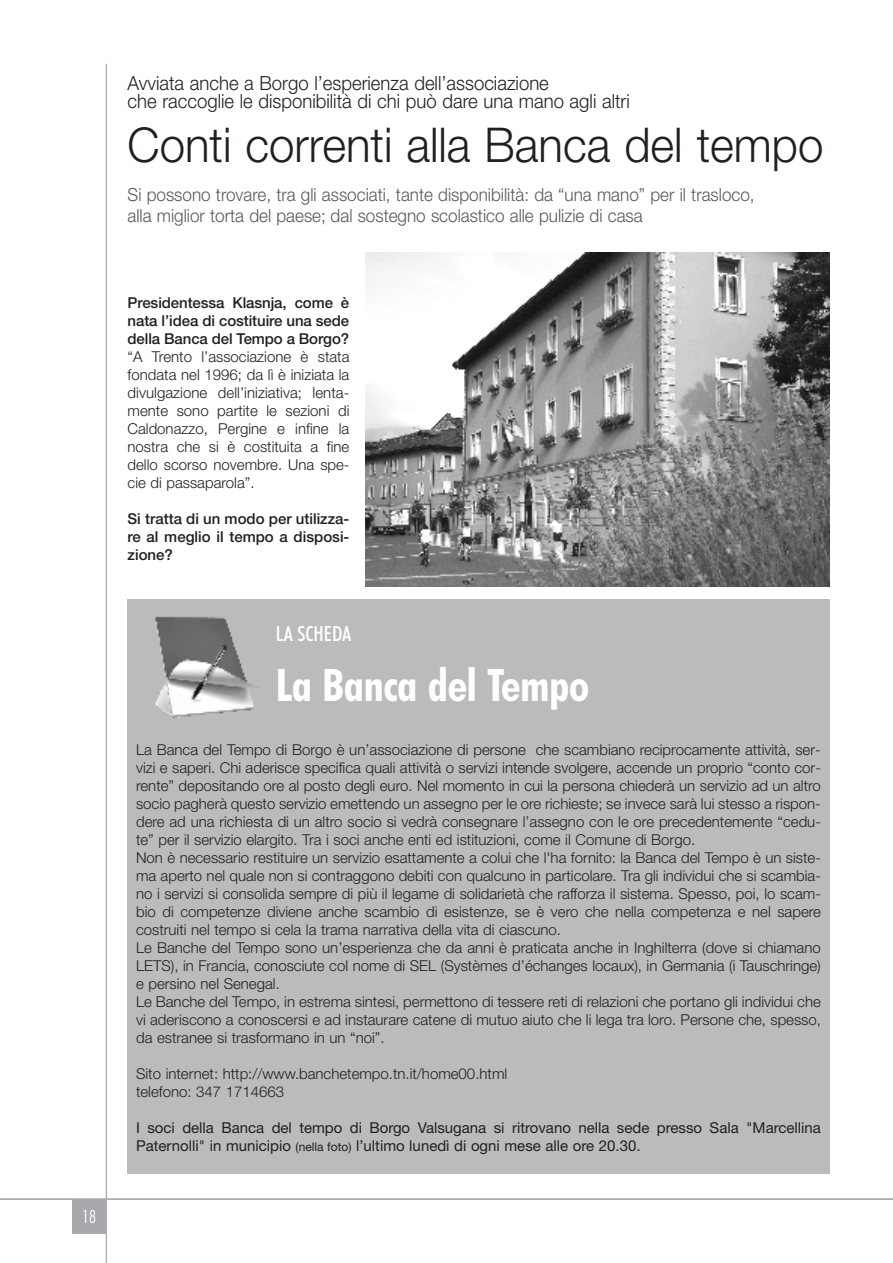
<style>
.page{position:relative;width:893px;height:1263px;background:#fff}
.page>*{position:absolute;margin:0;border:0;box-sizing:border-box;transform-origin:0 0}
.t1{font:300 48px "Helvetica Neue";color:#231f20;scale:.95 1}
.t2{font:700 condensed 45px "Futura BT";letter-spacing:-.01em;color:#fff}
.t3{font:500 condensed 21px "Futura BT";color:#fff}
.t4{font:300 19.5px/18px "Helvetica Neue";color:#231f20;scale:.95 1}
.t5{font:300 18px/21px "Helvetica Neue";color:#57585a;scale:.95 1}
.t6{font:300 condensed 18px "Futura BT";color:#fff}
.t7{font:300 15px/18px "Helvetica Neue";color:#231f20}
.t8{font:15px/18px "Helvetica Neue";color:#231f20}
.t9{font:500 15px/18px "Helvetica Neue";letter-spacing:-.005em;color:#231f20;text-align:justify}
.s1{font-size:12px}
</style>
<div class="page">
<hr style="left:0;top:1199px;width:893px;height:1px;background:#6c6d70">
<hr style="left:106px;top:64px;width:1px;height:1199px;background:#939598">
<div style="left:72px;top:1199px;width:34px;height:34px;background:#a8a9ad"></div>
<img style="left:366px;top:253px;width:463px;height:334px">
<div style="left:128px;top:600px;width:701px;height:574px;background:#bbb"></div>
<p class="t6" style="left:82px;top:1210px;width:15px">18</p>
<h3 class="t4" style="left:128px;top:76px;width:530px">Avviata anche a Borgo l’esperienza dell’associazione<br>che raccoglie le disponibilità di chi può dare una mano agli altri</h3>
<h1 class="t1" style="left:128px;top:128px;width:734px">Conti correnti alla Banca del tempo</h1>
<p class="t5" style="left:128px;top:186px;width:662px">Si possono trovare, tra gli associati, tante disponibilità: da “una mano” per il trasloco, alla miglior torta del paese; dal sostegno scolastico alle pulizie di casa</p>
<p class="t9" style="left:128px;top:295px;width:223px">Presidentessa Klasnja, come è nata l’idea di costituire una sede della Banca del Tempo a Borgo?</p>
<p class="t7" style="left:128px;top:349px;width:223px;text-align:justify">“A Trento l’associazione è stata fondata nel 1996; da lì è iniziata la divulgazione dell’iniziativa; lenta&shy;mente sono partite le sezioni di Caldonazzo, Pergine e infine la nostra che si è costituita a fine dello scorso novembre. Una spe&shy;cie di passaparola”.</p>
<p class="t9" style="left:128px;top:511px;width:223px">Si tratta di un modo per utilizza&shy;re al meglio il tempo a disposi&shy;zione?</p>
<h3 class="t3" style="left:276px;top:625px;width:77px">LA SCHEDA</h3>
<h2 class="t2" style="left:276px;top:667px;width:315px">La Banca del Tempo</h2>
<p class="t7" style="left:136px;top:742px;width:686px">La Banca del Tempo di Borgo è un’associazione di persone che scambiano reciprocamente attività, ser&shy;vizi e saperi. Chi aderisce specifica quali attività o servizi intende svolgere, accende un proprio “conto cor&shy;rente” depositando ore al posto degli euro. Nel momento in cui la persona chiederà un servizio ad un altro socio pagherà questo servizio emettendo un assegno per le ore richieste; se invece sarà lui stesso a rispon&shy;dere ad una richiesta di un altro socio si vedrà consegnare l’assegno con le ore precedentemente “cedu&shy;te” per il servizio elargito. Tra i soci anche enti ed istituzioni, come il Comune di Borgo.<br>Non è necessario restituire un servizio esattamente a colui che l'ha fornito: la Banca del Tempo è un siste&shy;ma aperto nel quale non si contraggono debiti con qualcuno in particolare. Tra gli individui che si scambia&shy;no i servizi si consolida sempre di più il legame di solidarietà che rafforza il sistema. Spesso, poi, lo scam&shy;bio di competenze diviene anche scambio di esistenze, se è vero che nella competenza e nel sapere costruiti nel tempo si cela la trama narrativa della vita di ciascuno.<br>Le Banche del Tempo sono un’esperienza che da anni è praticata anche in Inghilterra (dove si chiamano LETS), in Francia, conosciute col nome di SEL (Systèmes d’échanges locaux), in Germania (i Tauschringe) e persino nel Senegal.<br>Le Banche del Tempo, in estrema sintesi, permettono di tessere reti di relazioni che portano gli individui che vi aderiscono a conoscersi e ad instaurare catene di mutuo aiuto che li lega tra loro. Persone che, spesso, da estranee si trasformano in un “noi”.</p>
<p class="t7" style="left:136px;top:1066px;width:373px">Sito internet: http://www.banchetempo.tn.it/home00.html telefono: 347 1714663</p>
<p class="t8" style="left:136px;top:1120px;width:686px">I soci della Banca del tempo di Borgo Valsugana si ritrovano nella sede presso Sala "Marcellina<br>Paternolli" in municipio <span class="s1">(nella foto)</span> l’ultimo lunedì di ogni mese alle ore 20.30.</p>
</div>
